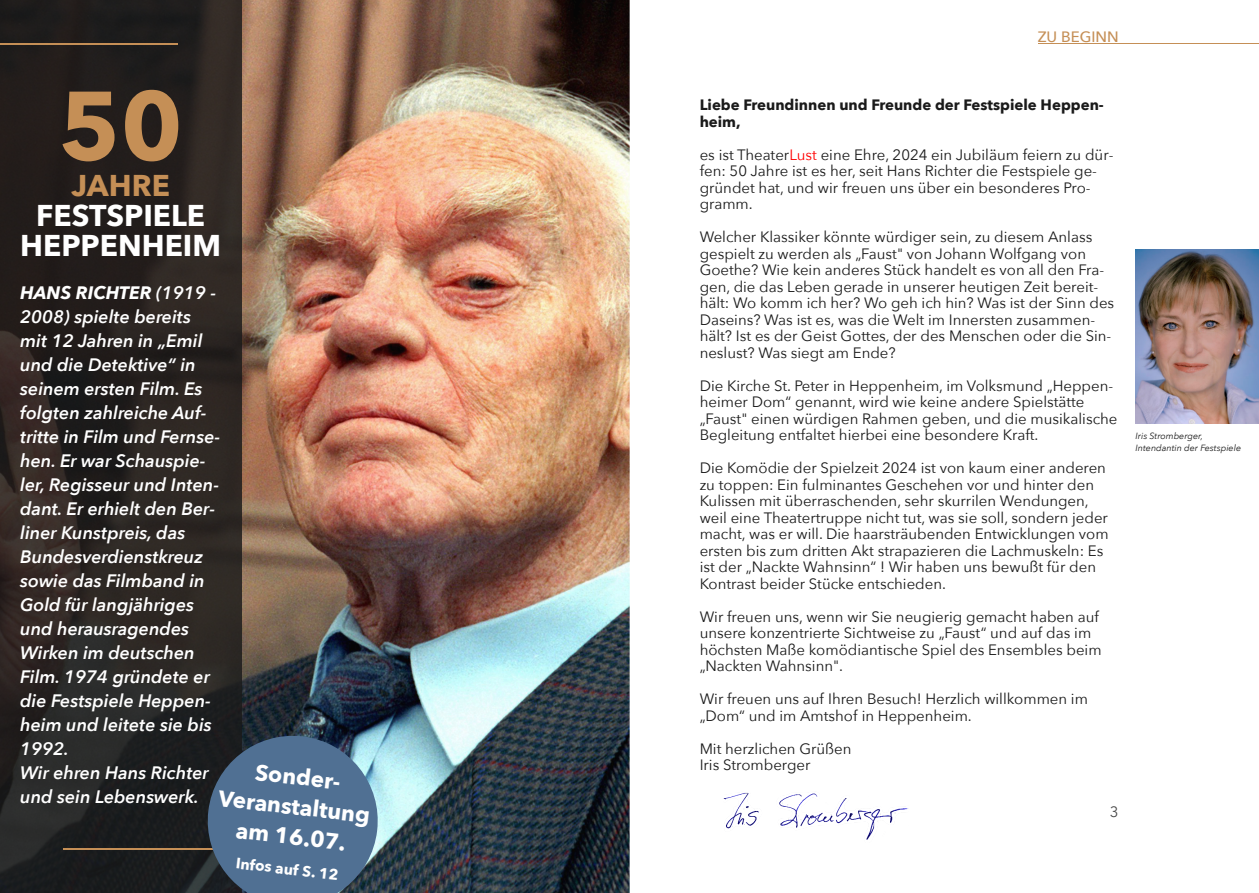
<style>
.page{position:relative;width:1259px;height:893px;background:#fff}
.page>*{position:absolute;margin:0;border:0;box-sizing:border-box;transform-origin:0 0}
.t1{font:700 96px "Avenir Next";color:#c58f56}
.t2{font:700 30px/30px "Avenir Next";color:#fff;text-align:center}
.t3{font:700 30px "Avenir Next";color:#c58f56}
.t4{font:700 22.5px/30px "Avenir Next";color:#fff;text-align:center}
.t5{font:italic 600 18px/24px "Avenir Next";color:#fff}
.t6{font:15px/16.5px "Avenir Next";color:#1a1a1a}
.t7{font:700 15px/16.5px "Avenir Next";color:#1a1a1a}
.t8{font:700 15px "Avenir Next";color:#fff}
.t9{font:500 15px "Avenir Next";color:#c58f56}
.t10{font:15px "Avenir Next";color:rgb(60 60 60/.95)}
.t11{font:italic 9px/12.1px "Avenir Next";color:#1a1a1a}
.s1{font-weight:700}
.s2{color:#f00}
</style>
<div class="page">
<hr style="left:1084px;top:43px;width:175px;height:1px;background:#c58f56">
<hr style="left:1037px;top:43px;width:81px;height:1px;background:#c58f56">
<img style="left:241px;top:0;width:389px;height:893px">
<div style="left:0;top:0;width:241px;height:893px;background:#1a1a1a;opacity:.83"></div>
<img style="left:723px;top:792px;width:186px;height:48px">
<img style="left:1135px;top:249px;width:124px;height:175px">
<hr style="left:0;top:43px;width:178px;height:2px;background:#c58f56">
<hr style="left:63px;top:848px;width:178px;height:2px;background:#c58f56">
<svg style="left:203px;top:731px;width:179px;height:162px;background:#4c6985"></svg>
<h1 class="t1" style="left:59px;top:64px;width:126px">50</h1>
<h2 class="t3" style="left:71px;top:166px;width:100px">JAHRE</h2>
<h2 class="t2" style="left:20px;top:201px;width:202px">FESTSPIELE<br>HEPPENHEIM</h2>
<p class="t5" style="left:20px;top:281px;width:202px"><span class="s1">HANS RICHTER</span> (1919 -<br>2008) spielte bereits mit 12 Jahren in „Emil und die Detektive“ in seinem ersten Film. Es folgten zahlreiche Auf&shy;tritte in Film und Fernse&shy;hen. Er war Schauspie&shy;ler, Regisseur und Inten&shy;dant. Er erhielt den Ber&shy;liner Kunstpreis, das<br>Bundesverdienstkreuz sowie das Filmband in<br>Gold für langjähriges und herausragendes<br>Wirken im deutschen<br>Film. 1974 gründete er die Festspiele Heppen&shy;heim und leitete sie bis<br>1992.<br>Wir ehren Hans Richter und sein Lebenswerk.</p>
<h3 class="t4" style="left:224px;top:753px;width:154px;rotate:7deg">Sonder-<br>Veranstaltung am 16.07.</h3>
<p class="t8" style="left:237px;top:853px;width:105px;rotate:7deg">Infos auf S. 12</p>
<p class="t9" style="left:1037px;top:27px;width:82px">ZU BEGINN</p>
<p class="t7" style="left:699px;top:97px;width:406px">Liebe Freundinnen und Freunde der Festspiele Heppen&shy;heim,</p>
<p class="t6" style="left:699px;top:147px;width:415px">es ist Theater<span class="s2">Lust</span> eine Ehre, 2024 ein Jubiläum feiern zu dür&shy;fen: 50 Jahre ist es her, seit Hans Richter die Festspiele ge&shy;gründet hat, und wir freuen uns über ein besonderes Pro&shy;gramm.</p>
<p class="t6" style="left:699px;top:229px;width:416px">Welcher Klassiker könnte würdiger sein, zu diesem Anlass gespielt zu werden als „Faust" von Johann Wolfgang von Goethe? Wie kein anderes Stück handelt es von all den Fra&shy;gen, die das Leben gerade in unserer heutigen Zeit bereit&shy;hält: Wo komm ich her? Wo geh ich hin? Was ist der Sinn des Daseins? Was ist es, was die Welt im Innersten zusammen&shy;hält? Ist es der Geist Gottes, der des Menschen oder die Sin&shy;neslust? Was siegt am Ende?</p>
<p class="t6" style="left:699px;top:378px;width:419px">Die Kirche St. Peter in Heppenheim, im Volksmund „Heppen&shy;heimer Dom“ genannt, wird wie keine andere Spielstätte „Faust" einen würdigen Rahmen geben, und die musikalische Begleitung entfaltet hierbei eine besondere Kraft.</p>
<p class="t6" style="left:699px;top:460px;width:410px">Die Komödie der Spielzeit 2024 ist von kaum einer anderen zu toppen: Ein fulminantes Geschehen vor und hinter den Kulissen mit überraschenden, sehr skurrilen Wendungen, weil eine Theatertruppe nicht tut, was sie soll, sondern jeder macht, was er will. Die haarsträubenden Entwicklungen vom ersten bis zum dritten Akt strapazieren die Lachmuskeln: Es ist der „Nackte Wahnsinn“ ! Wir haben uns bewußt für den Kontrast beider Stücke entschieden.</p>
<p class="t6" style="left:699px;top:609px;width:403px">Wir freuen uns, wenn wir Sie neugierig gemacht haben auf unsere konzentrierte Sichtweise zu „Faust“ und auf das im höchsten Maße komödiantische Spiel des Ensembles beim „Nackten Wahnsinn".</p>
<p class="t6" style="left:699px;top:691px;width:390px">Wir freuen uns auf Ihren Besuch! Herzlich willkommen im „Dom“ und im Amtshof in Heppenheim.</p>
<p class="t6" style="left:699px;top:741px;width:153px">Mit herzlichen Grüßen<br>Iris Stromberger</p>
<p class="t10" style="left:1110px;top:802px;width:10px">3</p>
<p class="t11" style="left:1135px;top:430px;width:107px">Iris Stromberger,<br>Intendantin der Festspiele</p>
</div>
